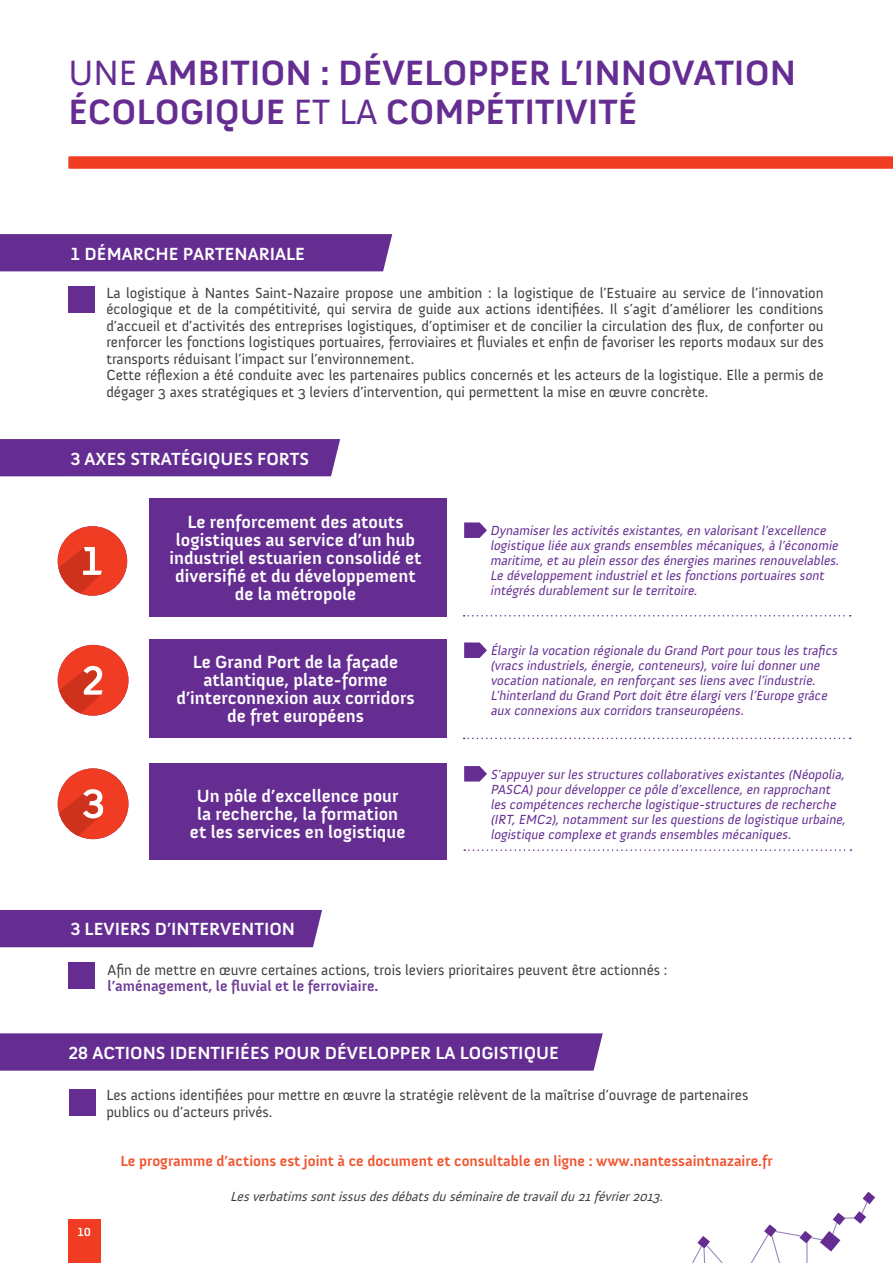
<style>
.page{position:relative;width:893px;height:1263px;background:#fff}
.page>*{position:absolute;margin:0;border:0;box-sizing:border-box;transform-origin:0 0}
.t1{font:700 36px "Anivers";color:#652d91}
.t2{font:700 18px/18px "Anivers";color:#fff;text-align:center}
.t3{font:15px/16.5px "Anivers";color:#3e3e3f}
.t4{font:700 15px "Anivers";color:#f0542f}
.t5{font:700 15px "Anivers";color:#703e98}
.t6{font:italic 13.5px/15px "Anivers";color:#652d91}
.t7{font:italic 13.5px "Anivers";color:#3e3e3f}
.t8{font:700 12px "Anivers";color:#fff}
.s1{font-weight:400}
</style>
<div class="page">
<div style="left:69px;top:157px;width:824px;height:12px;background:#ef3c22"></div>
<div style="left:0;top:1033px;width:603px;height:38px;background:#652d91"></div>
<div style="left:69px;top:1089px;width:27px;height:27px;background:#652d91"></div>
<div style="left:0;top:910px;width:322px;height:37px;background:#652d91"></div>
<div style="left:68px;top:962px;width:27px;height:27px;background:#652d91"></div>
<div style="left:0;top:234px;width:392px;height:37px;background:#652d91"></div>
<div style="left:68px;top:286px;width:27px;height:27px;background:#652d91"></div>
<svg style="left:751px;top:1192px;width:124px;height:71px"></svg>
<svg style="left:692px;top:1236px;width:31px;height:27px"></svg>
<div style="left:0;top:439px;width:340px;height:37px;background:#652d91"></div>
<div style="left:149px;top:498px;width:297px;height:118px;background:#652d91"></div>
<svg style="left:464px;top:522px;width:23px;height:16px"></svg>
<div style="left:58px;top:526px;width:69px;height:70px;background:#ef3c22;border-radius:50%"></div>
<svg style="left:58px;top:547px;width:44px;height:49px"></svg>
<div style="left:149px;top:639px;width:297px;height:99px;background:#652d91"></div>
<svg style="left:464px;top:642px;width:23px;height:16px"></svg>
<div style="left:58px;top:645px;width:70px;height:71px;background:#ef3c22;border-radius:50%"></div>
<svg style="left:58px;top:666px;width:45px;height:50px"></svg>
<div style="left:149px;top:763px;width:297px;height:96px;background:#652d91"></div>
<svg style="left:464px;top:766px;width:23px;height:15px"></svg>
<div style="left:58px;top:768px;width:70px;height:71px;background:#ef3c22;border-radius:50%"></div>
<svg style="left:58px;top:789px;width:45px;height:50px"></svg>
<svg style="left:464px;top:615px;width:387px;height:1px"></svg>
<svg style="left:464px;top:738px;width:387px;height:1px"></svg>
<svg style="left:464px;top:849px;width:387px;height:2px"></svg>
<div style="left:68px;top:1220px;width:32px;height:43px;background:#ef3c22"></div>
<h1 class="t1" style="left:68px;top:54px;width:99px"><span class="s1">UNE</span> AMBITIO</h1>
<h1 class="t1" style="left:286px;top:54px;width:75px">N : DÉVELOPPER</h1>
<h1 class="t1" style="left:559px;top:54px;width:109px">L’INNOVATIO</h1>
<h1 class="t1" style="left:770px;top:54px;width:28px">N</h1>
<h1 class="t1" style="left:68px;top:93px;width:23px">ÉCOLOGIQUE</h1>
<h1 class="t1" style="left:294px;top:93px;width:113px"><span class="s1">ET LA</span> COMPÉTITIVITÉ</h1>
<p class="t2" style="left:71px;top:245px;width:236px">1 Démarche partenariale</p>
<p class="t3" style="left:106px;top:284px;width:719px">La logistique à Nantes Saint-Nazaire propose une ambition : la logistique de l’Estuaire au service de l’innovation écologique et de la compétitivité, qui servira de guide aux actions identifiées. Il s’agit d’améliorer les conditions d’accueil et d’activités des entreprises logistiques, d’optimiser et de concilier la circulation des flux, de conforter ou renforcer les fonctions logistiques portuaires, ferroviaires et fluviales et enfin de favoriser les reports modaux sur des transports réduisant l’impact sur l’environnement.<br>Cette réflexion a été conduite avec les partenaires publics concernés et les acteurs de la logistique. Elle a permis de dégager 3 axes stratégiques et 3 leviers d’intervention, qui permettent la mise en œuvre concrète.</p>
<p class="t2" style="left:71px;top:450px;width:240px">3 axes stratégiques forts</p>
<p class="t2" style="left:169px;top:513px;width:254px">Le renforcement des atouts logistiques au service d’un hub industriel estuarien consolidé et diversifié et du développement de la métropole</p>
<p class="t6" style="left:490px;top:523px;width:353px">Dynamiserles activités existantes,en valorisant l’excellence logistique liée aux grands ensembles mécaniques,à l’économie maritime,et au plein essordes énergies marines renouvelables.<br>Le développement industrielet les fonctions portuaires sont intégrés durablement surle territoire.</p>
<p class="t2" style="left:167px;top:653px;width:232px">Le Grand Port de la façade</p>
<p class="t2" style="left:203px;top:671px;width:186px">atlantique, plate-forme</p>
<p class="t2" style="left:177px;top:689px;width:239px">d’interconnexion aux corridors</p>
<p class="t2" style="left:227px;top:707px;width:138px">de fret européens</p>
<p class="t2" style="left:190px;top:787px;width:217px">U n pôle d’excellence pour la recherche, la formation et les services en logistique</p>
<p class="t2" style="left:71px;top:920px;width:223px">3 leviers d’intervention</p>
<p class="t6" style="left:490px;top:643px;width:351px">Élargirla vocation régionale du Grand Port pourtous les trafics (vracs industriels,énergie,conteneurs),voire luidonnerune vocation nationale,en renforçant ses liens avec l’industrie.<br>L’hinterland du Grand Port doit être élargivers l’Europe grâce aux connexions aux corridors transeuropéens.</p>
<p class="t6" style="left:490px;top:767px;width:359px">S’appuyersurles structures collaboratives existantes (Néopolia, PASCA)pourdévelopperce pôle d’excellence,en rapprochant les compétences recherche logistique-structures de recherche (IRT,EMC2),notamment surles questions de logistique urbaine, logistique complexe et grands ensembles mécaniques.</p>
<p class="t3" style="left:108px;top:961px;width:561px">Afin de mettre en œuvre certaines actions, trois leviers prioritaires peuvent être actionnés :</p>
<p class="t5" style="left:108px;top:978px;width:272px">l’aménagement, le fluvial et le ferroviaire.</p>
<p class="t2" style="left:68px;top:1044px;width:492px">28 actions identifiées pour développer la logistique</p>
<p class="t3" style="left:106px;top:1087px;width:643px">Les actions identifiées pour mettre en œuvre la stratégie relèvent de la maîtrise d’ouvrage de partenaires publics ou d’acteurs privés.</p>
<p class="t8" style="left:78px;top:1226px;width:15px">10</p>
<p class="t4" style="left:120px;top:1152px;width:654px">Le programme d’actions est joint à ce document et consultable en ligne : www.nantessaintnazaire.fr</p>
<p class="t7" style="left:230px;top:1189px;width:438px">Lesverbatimssontissusdesdébatsduséminairedetravaildu21février2013.</p>
</div>
